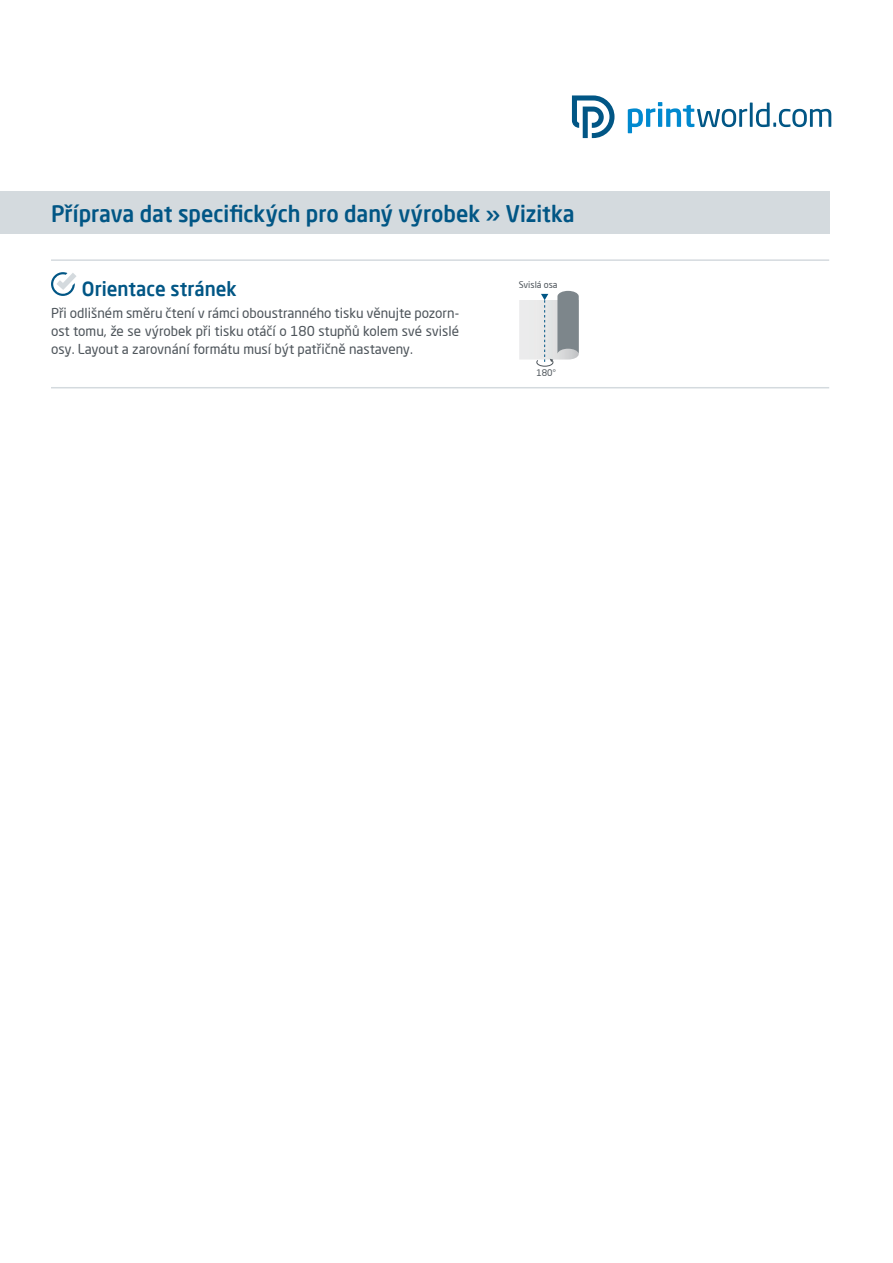
<style>
.page{position:relative;width:893px;height:1263px;background:#fff}
.page>*{position:absolute;margin:0;border:0;box-sizing:border-box;transform-origin:0 0}
.t1{font:500 22.5px "Neo Sans Pro";color:#015685;scale:.96 1}
.t2{font:500 19.5px "Neo Sans Pro";color:#015685;scale:.96 1}
.t3{font:13.5px/18px "Neo Sans Pro";color:#4d545a;text-align:justify}
.t4{font:9px "Neo Sans Pro";color:#4d545a}
</style>
<div class="page">
<div style="left:0;top:191px;width:829px;height:43px;background:#d4dade"></div>
<svg style="left:628px;top:102px;width:203px;height:31px"></svg>
<svg style="left:572px;top:96px;width:42px;height:42px"></svg>
<svg style="left:51px;top:272px;width:25px;height:24px"></svg>
<hr style="left:51px;top:259px;width:778px;height:2px;background:#d4dade">
<hr style="left:51px;top:387px;width:778px;height:1px;background:#d4dade">
<svg style="left:519px;top:291px;width:60px;height:76px"></svg>
<h1 class="t1" style="left:51px;top:200px;width:547px">Příprava dat specifických pro daný výrobek » Vizitka</h1>
<h2 class="t2" style="left:82px;top:276px;width:163px">Orientace stránek</h2>
<p class="t3" style="left:51px;top:304px;width:410px">Při odlišném směru čtení v rámci oboustranného tisku věnujte pozorn&shy;ost tomu, že se výrobek při tisku otáčí o 180 stupňů kolem své svislé osy. Layout a zarovnání formátu musí být patřičně nastaveny.</p>
<p class="t4" style="left:519px;top:279px;width:40px">Svislá osa</p>
<p class="t4" style="left:536px;top:367px;width:21px">180°</p>
</div>
